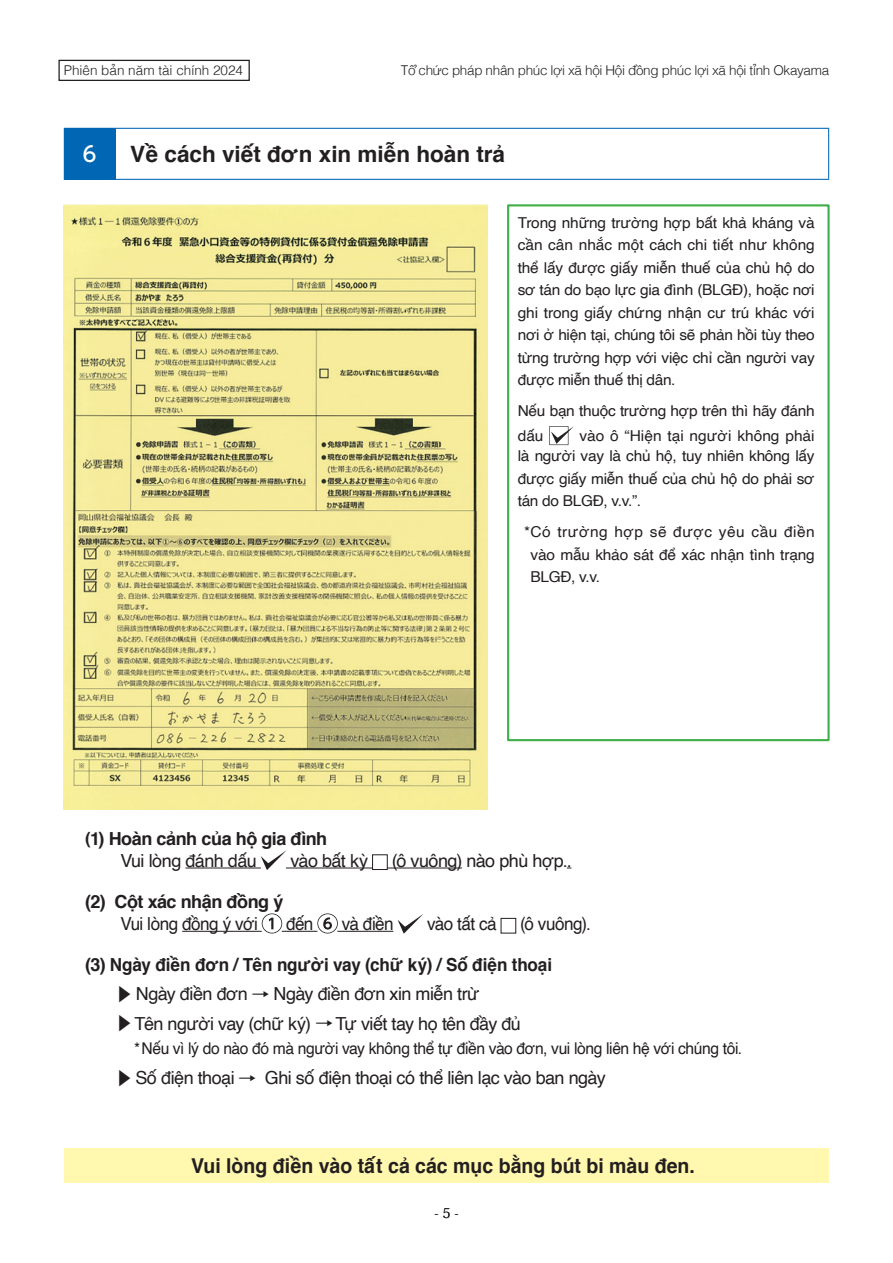
<style>
.page{position:relative;width:893px;height:1263px;background:#fff}
.page>*{position:absolute;margin:0;border:0;box-sizing:border-box;transform-origin:0 0}
.t1{font:700 22.5px "Helvetica";color:#231f20}
.t2{font:500 21px "UD Shin Go Pro";color:#fff}
.t3{font:700 20.4px "Helvetica";color:#231f20;scale:.95 1}
.t4{font:18px "Helvetica";letter-spacing:-.03em;color:#231f20}
.t5{font:700 18px "Helvetica";letter-spacing:-.02em;color:#231f20}
.t6{font:18px "Helvetica";letter-spacing:-.03em;color:#231f20;scale:.95 1}
.t7{font:16.2px "Helvetica";letter-spacing:-.025em;color:#231f20}
.t8{font:15px/22.5px "Helvetica";letter-spacing:-.02em;color:#231f20;text-align:justify}
.t9{font:300 13.5px "Helvetica";letter-spacing:-.025em;color:#231f20}
.t10{font:300 13.5px "Helvetica";color:#231f20}
.t11{font:13.5px "Koz Min Pr 6 N";color:#231f20}
.s1{font-size:16.5px}
.s2{font-family:"UD Shin Go NT Pro"}
</style>
<div class="page">
<div style="left:58px;top:60px;width:192px;height:21px;border:1px solid #231f20"></div>
<hr style="left:185px;top:867px;width:76px;height:1px;background:#231f20">
<hr style="left:286px;top:867px;width:86px;height:1px;background:#231f20">
<hr style="left:387px;top:867px;width:75px;height:1px;background:#231f20">
<hr style="left:182px;top:931px;width:80px;height:1px;background:#231f20">
<hr style="left:282px;top:931px;width:35px;height:1px;background:#231f20">
<hr style="left:337px;top:931px;width:56px;height:1px;background:#231f20">
<svg style="left:261px;top:850px;width:25px;height:20px"></svg>
<div style="left:372px;top:854px;width:16px;height:16px;border:1px solid #231f20"></div>
<svg style="left:262px;top:913px;width:20px;height:20px"></svg>
<svg style="left:317px;top:913px;width:21px;height:20px"></svg>
<svg style="left:398px;top:914px;width:25px;height:19px"></svg>
<div style="left:501px;top:918px;width:15px;height:15px;border:1px solid #231f20"></div>
<div style="left:64px;top:128px;width:51px;height:51px;background:#0166b3"></div>
<hr style="left:115px;top:128px;width:714px;height:1px;background:#0166b3">
<hr style="left:828px;top:129px;width:1px;height:50px;background:#0166b3">
<hr style="left:64px;top:179px;width:51px;height:1px;background:#0166b3">
<hr style="left:115px;top:179px;width:714px;height:1px;background:#0166b3">
<hr style="left:115px;top:129px;width:1px;height:50px;background:#0166b3">
<img style="left:64px;top:205px;width:423px;height:604px">
<svg style="left:549px;top:426px;width:25px;height:19px"></svg>
<div style="left:507px;top:204px;width:323px;height:537px;border:2px solid #40ae49"></div>
<div style="left:64px;top:1148px;width:764px;height:34px;background:#fff8ae"></div>
<p class="t10" style="left:64px;top:59px;width:181px">Phiên bản năm tài chính 2024</p>
<p class="t9" style="left:401px;top:59px;width:430px">Tổ chức pháp nhân phúc lợi xã hội Hội đồng phúc lợi xã hội tỉnh Okayama</p>
<p class="t2" style="left:79px;top:137px;width:22px">６</p>
<p class="t1" style="left:130px;top:136px;width:376px">Về cách viết đơn xin miễn hoàn trả</p>
<p class="t8" style="left:518px;top:212px;width:299px">Trong những trường hợp bất khả kháng và cần cân nhắc một cách chi tiết như không thể lấy được giấy miễn thuế của chủ hộ do sơ tán do bạo lực gia đình (BLGĐ), hoặc nơi ghi trong giấy chứng nhận cư trú khác với nơi ở hiện tại, chúng tôi sẽ phản hồi tùy theo từng trường hợp với việc chỉ cần người vay được miễn thuế thị dân.</p>
<p class="t8" style="left:518px;top:399px;width:298px;line-height:24.6px">Nếu bạn thuộc trường hợp trên thì hãy đánh dấu</p>
<p class="t8" style="left:518px;top:426px;width:298px;line-height:20.4px;text-align:right">vào ô “Hiện tại người không phải<br>là người vay là chủ hộ, tuy nhiên không lấy</p>
<p class="t8" style="left:518px;top:468px;width:298px">được giấy miễn thuế của chủ hộ do phải sơ tán do BLGĐ, v.v.”.</p>
<p class="t8" style="left:530px;top:521px;width:286px;text-indent:-6px">*Có trường hợp sẽ được yêu cầu điền vào mẫu khảo sát để xác nhận tình trạng BLGĐ, v.v.</p>
<p class="t5" style="left:85px;top:824px;width:243px"><span class="s1">(</span>1) Hoàn cảnh của hộ gia đình</p>
<p class="t4" style="left:85px;top:846px;width:173px"><span class="s2">　　</span>Vui lòng đánh dấu</p>
<p class="t4" style="left:290px;top:846px;width:79px">vào bất kỳ</p>
<p class="t4" style="left:392px;top:846px;width:182px">(ô vuông) nào phù hợp..</p>
<p class="t5" style="left:85px;top:887px;width:200px">(2) Cột xác nhận đồng ý</p>
<p class="t6" style="left:85px;top:910px;width:183px"><span class="s2">　　</span>Vui lòng đồng ý với</p>
<p class="t6" style="left:286px;top:910px;width:30px">đến</p>
<p class="t6" style="left:342px;top:910px;width:56px">và điền</p>
<p class="t6" style="left:427px;top:910px;width:75px">vào tất cả</p>
<p class="t6" style="left:520px;top:910px;width:76px">(ô vuông).</p>
<p class="t5" style="left:85px;top:950px;width:468px">(3) Ngày điền đơn / Tên người vay (chữ ký) / Số điện thoại</p>
<p class="t4" style="left:115px;top:980px;width:366px"><span class="s2">▶</span> Ngày điền đơn <span class="s2">→</span> Ngày điền đơn xin miễn trừ</p>
<p class="t4" style="left:115px;top:1010px;width:407px"><span class="s2">▶</span>Tên người vay (chữ ký) <span class="s2">→</span>Tự viết tay họ tên đầy đủ</p>
<p class="t7" style="left:134px;top:1036px;width:609px">*Nếu vì lý do nào đó mà người vay không thể tự điền vào đơn, vui lòng liên hệ với chúng tôi.</p>
<p class="t4" style="left:115px;top:1064px;width:492px"><span class="s2">▶</span> Số điện thoại <span class="s2">→</span> Ghi số điện thoại có thể liên lạc vào ban ngày</p>
<p class="t3" style="left:191px;top:1149px;width:532px">Vui lòng điền vào tất cả các mục bằng bút bi màu đen.</p>
<p class="t11" style="left:434px;top:1205px;width:26px">- 5 -</p>
</div>
